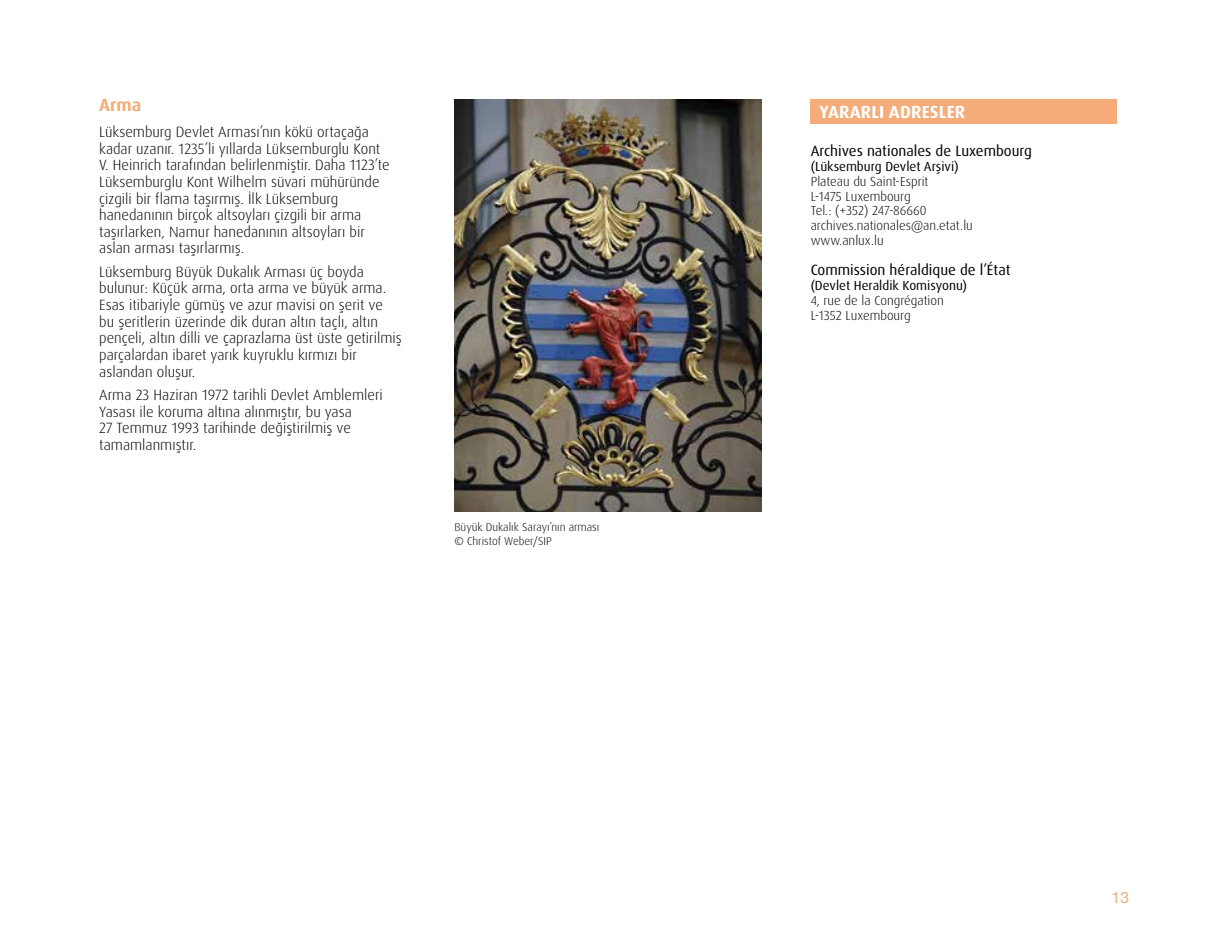
<style>
.page{position:relative;width:1216px;height:943px;background:#fff}
.page>*{position:absolute;margin:0;border:0;box-sizing:border-box;transform-origin:0 0}
.t1{font:700 17.5px "Dax Pro";letter-spacing:.01em;color:#fff}
.Titre_bold_Couleur{font:700 17.5px "Dax Pro";color:#f6ac78}
.t2{font:15.75px "Helvetica Neue";color:#f6ac78}
.txt_courant{font:300 14.88px/16.6px "Dax Pro";color:#000}
.Adresse_titre{font:14.88px "Dax Pro";color:#000}
.Adresse_txt{font:300 13.12px "Dax Pro";color:#000}
.Adresse_txt-2{font:13.12px "Dax Pro";color:#000}
.txt_courant-2{font:300 11.38px "Dax Pro";color:#000}
</style>
<div class="page">
<div style="left:810px;top:99px;width:306px;height:25px;background:#f6ac78"></div>
<img style="left:455px;top:99px;width:306px;height:412px">
<p class="Titre_bold_Couleur" style="left:99px;top:94px;width:43px">Arma</p>
<p class="txt_courant" style="left:99px;top:123px;width:292px">Lüksemburg Devlet Arması’nın kökü ortaçağa kadar uzanır. 1235’li yıllarda Lüksemburglu Kont V. Heinrich tarafından belirlenmiştir. Daha 1123’te Lüksemburglu Kont Wilhelm süvari mühüründe çizgili bir flama taşırmış. İlk Lüksemburg hanedanının birçok altsoyları çizgili bir arma taşırlarken, Namur hanedanının altsoyları bir aslan arması taşırlarmış.</p>
<p class="txt_courant" style="left:99px;top:263px;width:304px">Lüksemburg Büyük Dukalık Arması üç boyda bulunur: Küçük arma, orta arma ve büyük arma.<br>Esas itibariyle gümüş ve azur mavisi on şerit ve<br>bu şeritlerin üzerinde dik duran altın taçlı, altın pençeli, altın dilli ve çaprazlama üst üste getirilmiş parçalardan ibaret yarık kuyruklu kırmızı bir aslandan oluşur.</p>
<p class="txt_courant" style="left:99px;top:386px;width:285px">Arma 23 Haziran 1972 tarihli Devlet Amblemleri Yasası ile koruma altına alınmıştır, bu yasa<br>27 Temmuz 1993 tarihinde değiştirilmiş ve tamamlanmıştır.</p>
<p class="txt_courant-2" style="left:454px;top:520px;width:146px">Büyük Dukalık Sarayı’nın arması</p>
<p class="txt_courant-2" style="left:454px;top:534px;width:99px">© Christof Weber/SIP</p>
<p class="t1" style="left:819px;top:101px;width:147px">YARARLI ADRESLER</p>
<p class="Adresse_titre" style="left:810px;top:141px;width:223px">Archives nationales de Luxembourg</p>
<p class="Adresse_txt-2" style="left:810px;top:158px;width:150px">(Lüksemburg Devlet Arşivi)</p>
<p class="Adresse_txt" style="left:810px;top:173px;width:119px">Plateau du Saint-Esprit</p>
<p class="Adresse_txt" style="left:810px;top:188px;width:101px">L-1475 Luxembourg</p>
<p class="Adresse_txt" style="left:810px;top:202px;width:117px">Tel.: (+352) 247-86660</p>
<p class="Adresse_txt" style="left:810px;top:217px;width:164px">archives.nationales@an.etat.lu</p>
<p class="Adresse_txt" style="left:810px;top:232px;width:75px">www.anlux.lu</p>
<p class="Adresse_titre" style="left:810px;top:260px;width:201px">Commission héraldique de l’État</p>
<p class="Adresse_txt-2" style="left:810px;top:277px;width:158px">(Devlet Heraldik Komisyonu)</p>
<p class="Adresse_txt" style="left:810px;top:292px;width:135px">4, rue de la Congrégation</p>
<p class="Adresse_txt" style="left:810px;top:307px;width:101px">L-1352 Luxembourg</p>
<p class="t2" style="left:1111px;top:888px;width:19px">13</p>
</div>
